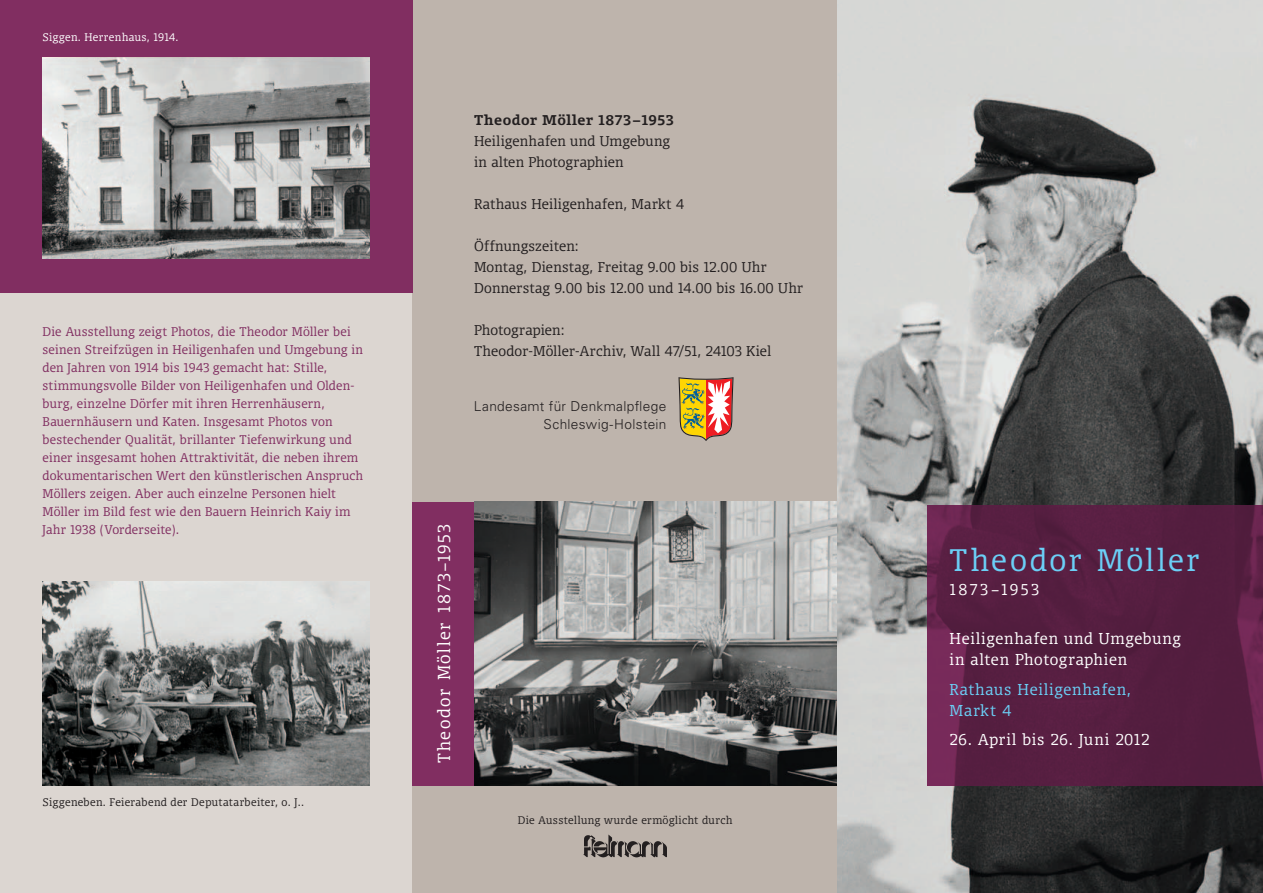
<style>
.page{position:relative;width:1263px;height:893px;background:#fff}
.page>*{position:absolute;margin:0;border:0;box-sizing:border-box;transform-origin:0 0}
.t1{font:300 29.7px "Olsen LF";letter-spacing:.085em;color:#6bcff6}
.t2{font:300 16.5px "Olsen LF";letter-spacing:.095em;color:#fff}
.t3{font:300 15px "Olsen LF";letter-spacing:.055em;color:#fff}
.t4{font:300 15px/21px "Olsen LF";letter-spacing:.065em;color:#6bcff6}
.t5{font:300 15px "Olsen LF";letter-spacing:.18em;color:#fff}
.Bildunterschrift{font:300 13.65px "Univers";letter-spacing:.025em;color:#231f20}
.t6{font:300 13.5px/21px "Olsen LF";letter-spacing:.02em;color:#231f20}
.t7{font:700 13.5px "Olsen LF";letter-spacing:.04em;color:#231f20}
.t8{font:300 12px/18px "Olsen LF";letter-spacing:.02em;color:#812e61}
.t9{font:300 10.5px "Olsen LF";letter-spacing:.03em;color:#231f20}
.t10{font:300 10.5px "Olsen";letter-spacing:.04em;color:#231f20}
.Absatzformat_1{font:300 10.5px "Olsen LF";letter-spacing:.035em;color:#fff}
</style>
<div class="page">
<div style="left:0;top:0;width:412px;height:893px;background:#dcd6d1"></div>
<div style="left:412px;top:0;width:426px;height:893px;background:#beb4ac"></div>
<div style="left:412px;top:502px;width:426px;height:283px;background:#812e61"></div>
<img style="left:474px;top:502px;width:364px;height:283px">
<img style="left:838px;top:0;width:425px;height:893px">
<img style="left:583px;top:834px;width:84px;height:24px">
<div style="left:0;top:0;width:412px;height:292px;background:#812e61"></div>
<img style="left:43px;top:58px;width:327px;height:200px">
<img style="left:43px;top:581px;width:327px;height:204px">
<svg style="left:678px;top:377px;width:55px;height:64px;background:#d09b5d"></svg>
<svg style="left:927px;top:505px;width:336px;height:280px;background:#581f42"></svg>
<p class="Absatzformat_1" style="left:43px;top:31px;width:138px">Siggen. Herrenhaus, 1914.</p>
<p class="t8" style="left:43px;top:322px;width:322px">Die Ausstellung zeigt Photos, die Theodor Möller bei seinen Streifzügen in Heiligenhafen und Umgebung in den Jahren von 1914 bis 1943 gemacht hat: Stille, stimmungsvolle Bilder von Heiligenhafen und Olden&shy;burg, einzelne Dörfer mit ihren Herrenhäusern, Bauernhäusern und Katen. Insgesamt Photos von bestechender Qualität, brillanter Tiefenwirkung und einer insgesamt hohen Attraktivität, die neben ihrem dokumentarischen Wert den künstlerischen Anspruch Möllers zeigen. Aber auch einzelne Personen hielt Möller im Bild fest wie den Bauern Heinrich Kaiy im Jahr 1938 (Vorderseite).</p>
<p class="t9" style="left:43px;top:796px;width:263px">Siggeneben. Feierabend der Deputatarbeiter, o. J..</p>
<p class="t7" style="left:474px;top:111px;width:201px">Theodor Möller 1873–1953</p>
<p class="t6" style="left:474px;top:130px;width:197px">Heiligenhafen und Umgebung in alten Photographien</p>
<p class="t6" style="left:474px;top:193px;width:212px">Rathaus Heiligenhafen, Markt 4</p>
<p class="t6" style="left:474px;top:235px;width:106px">Öffnungszeiten:</p>
<p class="t6" style="left:474px;top:256px;width:294px">Montag, Dienstag, Freitag 9.00 bis 12.00 Uhr</p>
<p class="t6" style="left:474px;top:277px;width:331px">Donnerstag 9.00 bis 12.00 und 14.00 bis 16.00 Uhr</p>
<p class="t6" style="left:474px;top:319px;width:298px">Photograpien:<br>Theodor-Möller-Archiv, Wall 47/51, 24103 Kiel</p>
<p class="Bildunterschrift" style="left:474px;top:398px;width:194px">Landesamt für Denkmalpflege</p>
<p class="Bildunterschrift" style="left:544px;top:416px;width:124px">Schleswig-Holstein</p>
<p class="t2" style="left:434px;top:763px;width:240px;rotate:-90deg">Theodor Möller 1873–1953</p>
<p class="t10" style="left:518px;top:813px;width:216px">Die Ausstellung wurde ermöglicht durch</p>
<p class="t1" style="left:950px;top:541px;width:251px">Theodor Möller</p>
<p class="t5" style="left:950px;top:580px;width:91px">1873–1953</p>
<p class="t3" style="left:950px;top:629px;width:233px">Heiligenhafen und Umgebung</p>
<p class="t3" style="left:950px;top:650px;width:179px">in alten Photographien</p>
<p class="t4" style="left:950px;top:678px;width:183px">Rathaus Heiligenhafen,<br>Markt 4</p>
<p class="t3" style="left:950px;top:730px;width:201px">26. April bis 26. Juni 2012</p>
</div>
